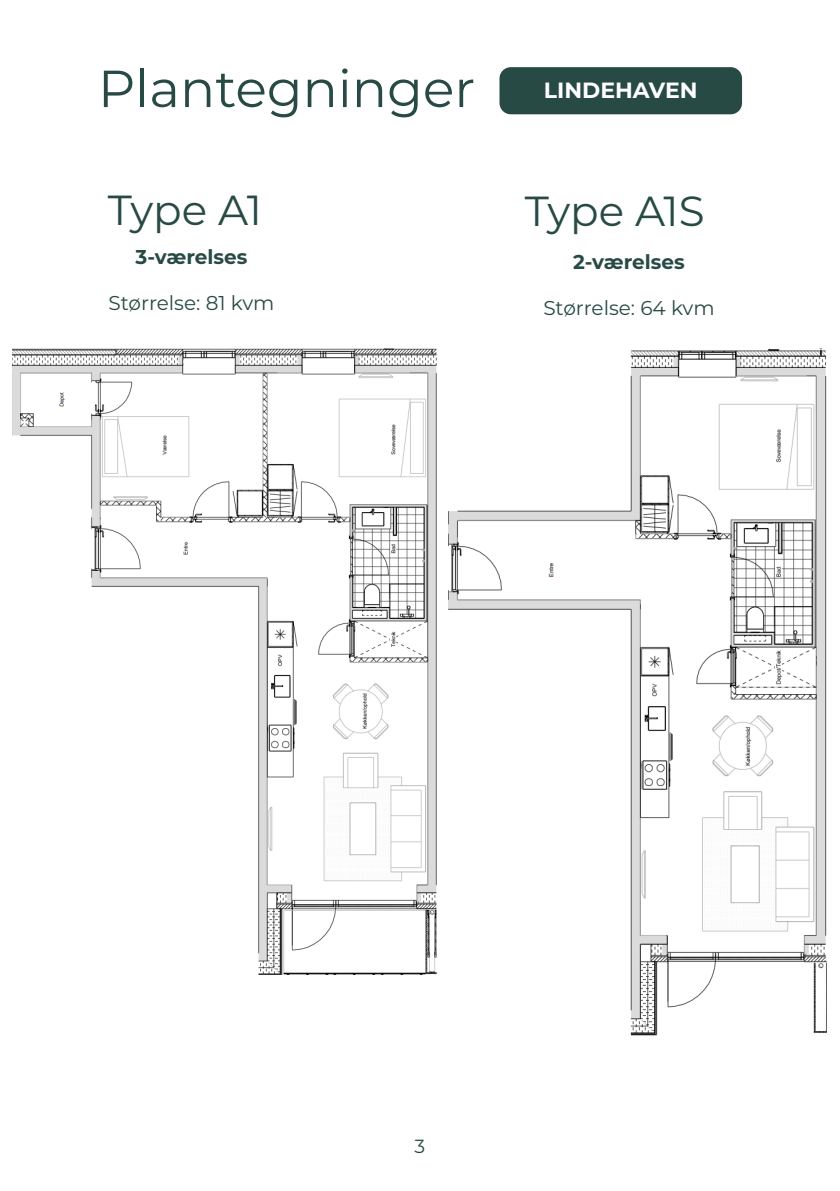
<style>
.page{position:relative;width:840px;height:1191px;background:#fff}
.page>*{position:absolute;margin:0;border:0;box-sizing:border-box;transform-origin:0 0}
.t1{font:52px "Montserrat";color:#284a45}
.t2{font:42px "Montserrat";color:#284a45}
.t3{font:700 22px "Montserrat";color:#fff}
.t4{font:20px "Montserrat";color:#284a45}
.t5{font:700 20px "Montserrat";color:#284a45}
.t6{font:19px "Montserrat";color:#284a45}
</style>
<div class="page">
<div style="left:499px;top:67px;width:242px;height:47px;background:#284a45;border-radius:11px"></div>
<img style="left:12px;top:349px;width:424px;height:625px">
<img style="left:448px;top:349px;width:377px;height:686px">
<p class="t1" style="left:98px;top:53px;width:378px">Plantegninger</p>
<p class="t3" style="left:543px;top:74px;width:155px">LINDEHAVEN</p>
<p class="t2" style="left:108px;top:182px;width:155px">Type A1</p>
<p class="t2" style="left:524px;top:182px;width:181px">Type A1S</p>
<p class="t5" style="left:135px;top:242px;width:113px">3-værelses</p>
<p class="t4" style="left:108px;top:289px;width:167px">Størrelse: 81 kvm</p>
<p class="t5" style="left:573px;top:248px;width:113px">2-værelses</p>
<p class="t4" style="left:543px;top:295px;width:173px">Størrelse: 64 kvm</p>
<p class="t6" style="left:414px;top:1132px;width:12px">3</p>
</div>
